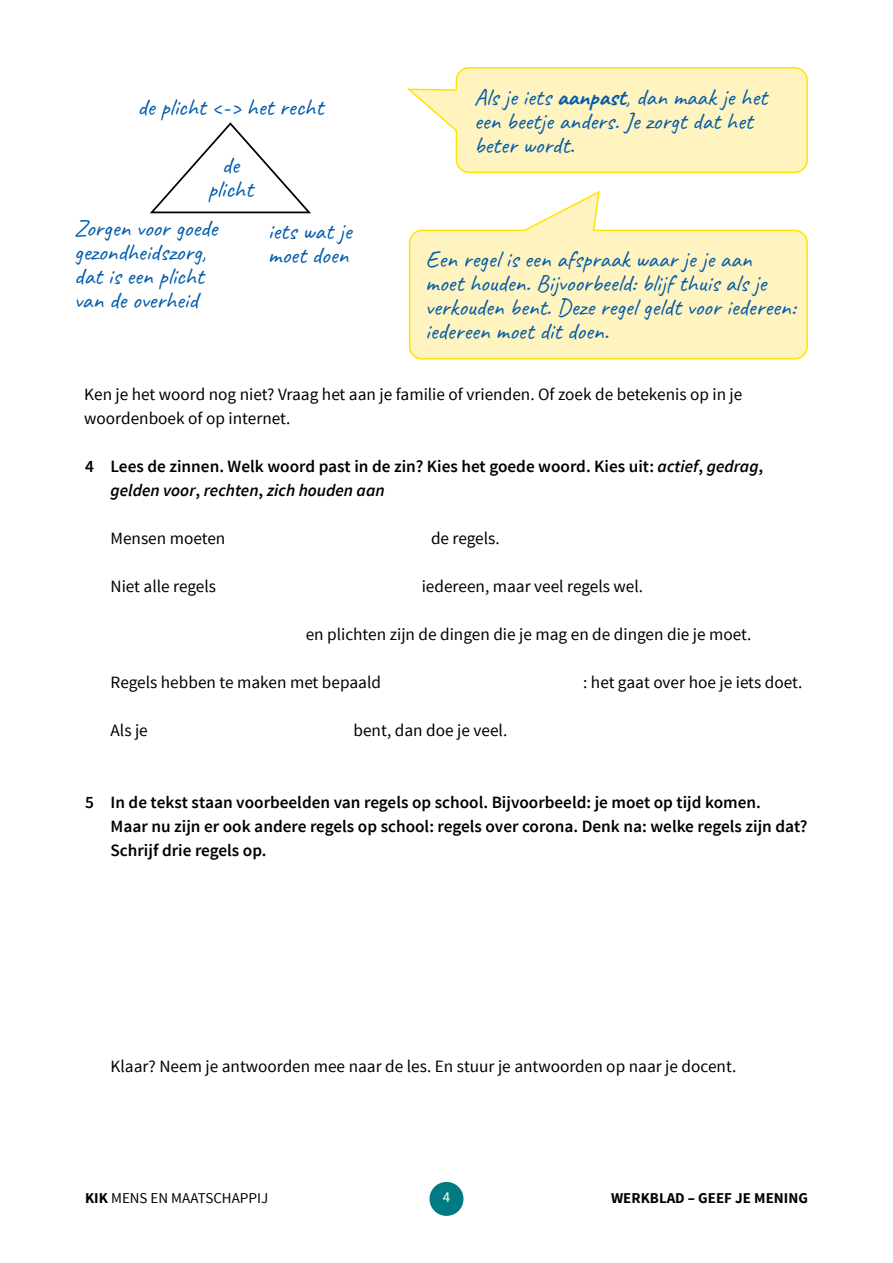
<style>
.page{position:relative;width:893px;height:1263px;background:#fff}
.page>*{position:absolute;margin:0;border:0;box-sizing:border-box;transform-origin:0 0}
.t1{font:24px/24px "Caveat";color:#005baa}
.t2{font:17.25px/24px "Source Sans Pro";color:#000}
.t3{font:600 17.25px/24px "Source Sans Pro";color:#000}
.t4{font:15px "Source Sans Pro";color:#000}
.t5{font:700 15px "Source Sans Pro";color:#000}
.t6{font:15px "Source Sans Pro";color:#fff}
.s1{font-weight:700}
.s2{font-style:italic}
</style>
<div class="page">
<div style="left:429px;top:1182px;width:34px;height:34px;background:#007b84;border-radius:50%"></div>
<svg style="left:407px;top:67px;width:401px;height:107px;background:#fff4bf"></svg>
<svg style="left:408px;top:190px;width:400px;height:170px"></svg>
<svg style="left:150px;top:122px;width:161px;height:92px"></svg>
<h1 class="t1" style="left:137px;top:95px;width:187px">de plicht &lt;-&gt; het recht</h1>
<h1 class="t1" style="left:474px;top:85px;width:295px">Als je iets <span class="s1">aanpast</span>, dan maak je het een beetje anders. Je zorgt dat het beter wordt.</h1>
<h1 class="t1" style="left:208px;top:153px;width:47px;text-align:center">de plicht</h1>
<h1 class="t1" style="left:74px;top:216px;width:145px">Zorgen voor goede gezondheidszorg, dat is een plicht van de overheid</h1>
<h1 class="t1" style="left:268px;top:219px;width:85px">iets wat je moet doen</h1>
<h1 class="t1" style="left:425px;top:247px;width:372px">Een regel is een afspraak waar je je aan moet houden. Bijvoorbeeld: blijf thuis als je verkouden bent. Deze regel geldt voor iedereen: iedereen moet dit doen.</h1>
<p class="t2" style="left:84px;top:382px;width:660px">Ken je het woord nog niet? Vraag het aan je familie of vrienden. Of zoek de betekenis op in je woordenboek of op internet.</p>
<p class="t3" style="left:111px;top:455px;width:654px;text-indent:-26px">4 Lees de zinnen. Welk woord past in de zin? Kies het goede woord. Kies uit: <span class="s2">actief</span>, <span class="s2">gedrag</span>, <span class="s2">gelden voor</span>, <span class="s2">rechten</span>, <span class="s2">zich houden aan</span></p>
<p class="t2" style="left:111px;top:526px;width:116px">Mensen moeten</p>
<p class="t2" style="left:431px;top:526px;width:70px">de regels.</p>
<p class="t2" style="left:111px;top:574px;width:107px">Niet alle regels</p>
<p class="t2" style="left:422px;top:574px;width:223px">iedereen, maar veel regels wel.</p>
<p class="t2" style="left:306px;top:622px;width:447px">en plichten zijn de dingen die je mag en de dingen die je moet.</p>
<p class="t2" style="left:111px;top:670px;width:272px">Regels hebben te maken met bepaald</p>
<p class="t2" style="left:583px;top:670px;width:221px">: het gaat over hoe je iets doet.</p>
<p class="t2" style="left:111px;top:718px;width:39px">Als je</p>
<p class="t2" style="left:353px;top:718px;width:155px">bent, dan doe je veel.</p>
<p class="t3" style="left:111px;top:791px;width:698px;text-indent:-26px">5 In de tekst staan voorbeelden van regels op school. Bijvoorbeeld: je moet op tijd komen.<br>Maar nu zijn er ook andere regels op school: regels over corona. Denk na: welke regels zijn dat?<br>Schrijf drie regels op.</p>
<p class="t2" style="left:111px;top:1054px;width:627px">Klaar? Neem je antwoorden mee naar de les. En stuur je antwoorden op naar je docent.</p>
<p class="t4" style="left:85px;top:1189px;width:185px"><span class="s1">KIK</span> MENS EN MAATSCHAPPIJ</p>
<p class="t6" style="left:443px;top:1188px;width:9px">4</p>
<p class="t5" style="left:611px;top:1188px;width:198px">WERKBLAD – GEEF JE MENING</p>
</div>
